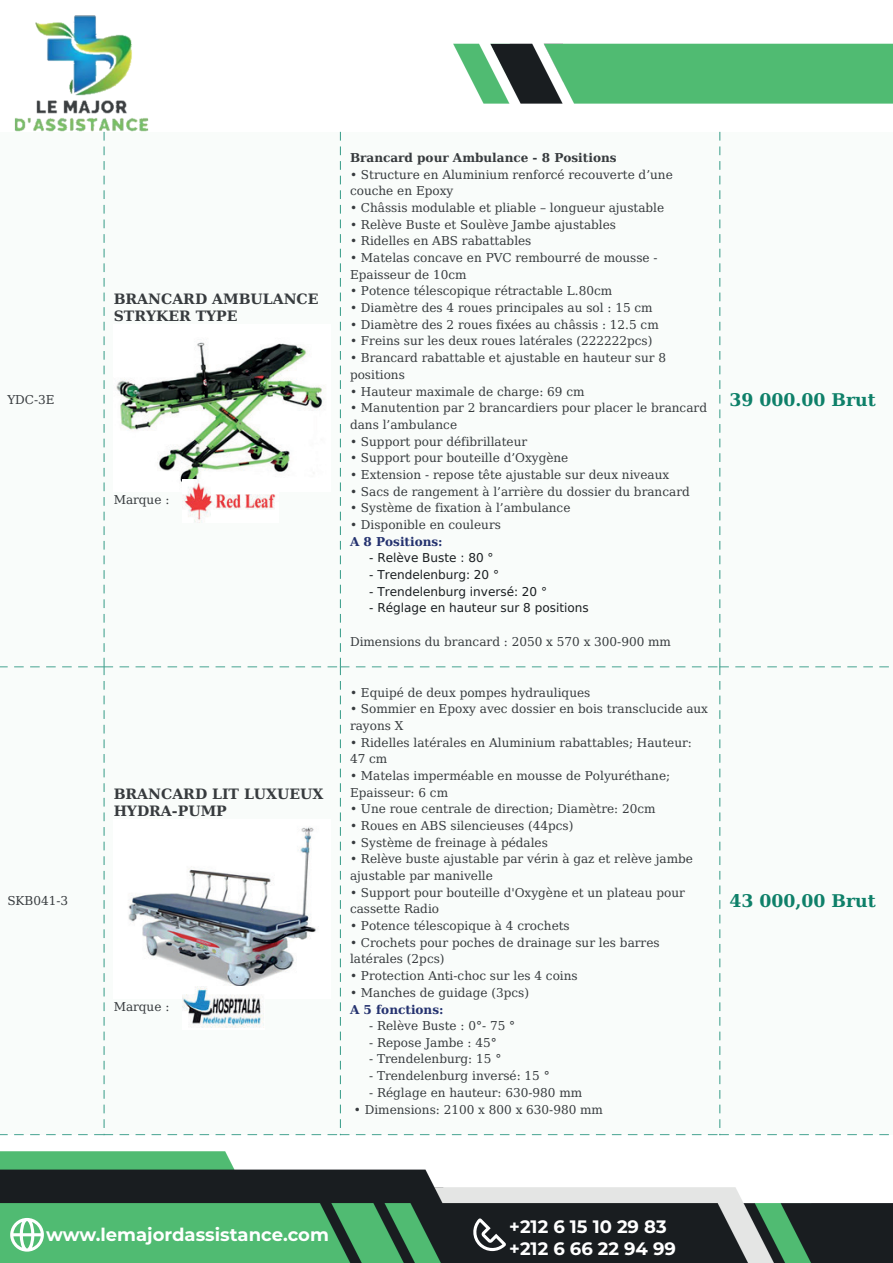
<style>
.page{position:relative;width:893px;height:1263px;background:#fff}
.page>*{position:absolute;margin:0;border:0;box-sizing:border-box;transform-origin:0 0}
.t1{font:700 18px/21.6px "Montserrat";color:#fff}
.t2{font:700 17.55px "DejaVu Serif Condensed";color:#0e8069;scale:1.1 1}
.t3{font:700 14.25px/16.6px "DejaVu Serif Condensed";color:#373b3e;scale:1.1 1}
.t4{font:12.3px/16.6px "DejaVu Serif Condensed";color:#373b3e;scale:1.1 1}
.t5{font:12.3px "DejaVu Sans Condensed";color:#191d20;scale:1.1 1}
.t6{font:700 12.3px "DejaVu Serif Condensed";color:#373b3e;scale:1.1 1}
.t7{font:700 12.3px "DejaVu Serif Condensed";color:#24326f;scale:1.1 1}
</style>
<div class="page">
<img style="left:0;top:15px;width:893px;height:1248px">
<svg style="left:10px;top:1218px;width:34px;height:33px"></svg>
<svg style="left:471px;top:1218px;width:35px;height:33px"></svg>
<p class="t4" style="left:7px;top:391px;width:45px">YDC-3E</p>
<p class="t4" style="left:7px;top:892px;width:57px">SKB041-3</p>
<p class="t3" style="left:114px;top:290px;width:188px">BRANCARD AMBULANCE<br>STRYKER TYPE</p>
<p class="t4" style="left:114px;top:491px;width:52px">Marque :</p>
<p class="t3" style="left:114px;top:786px;width:192px">BRANCARD LIT LUXUEUX<br>HYDRA-PUMP</p>
<p class="t4" style="left:114px;top:998px;width:52px">Marque :</p>
<p class="t6" style="left:350px;top:148px;width:244px">Brancard pour Ambulance - 8 Positions</p>
<p class="t4" style="left:350px;top:166px;width:295px">• Structure en Aluminium renforcé recouverte d’une couche en Epoxy</p>
<p class="t4" style="left:350px;top:199px;width:287px">• Châssis modulable et pliable – longueur ajustable</p>
<p class="t4" style="left:350px;top:216px;width:243px">• Relève Buste et Soulève Jambe ajustables</p>
<p class="t4" style="left:350px;top:232px;width:166px">• Ridelles en ABS rabattables</p>
<p class="t4" style="left:350px;top:249px;width:281px">• Matelas concave en PVC rembourré de mousse -<br>Epaisseur de 10cm</p>
<p class="t4" style="left:350px;top:282px;width:240px">• Potence télescopique rétractable L.80cm</p>
<p class="t4" style="left:350px;top:299px;width:277px">• Diamètre des 4 roues principales au sol : 15 cm</p>
<p class="t4" style="left:350px;top:316px;width:282px">• Diamètre des 2 roues fixées au châssis : 12.5 cm</p>
<p class="t4" style="left:350px;top:332px;width:276px">• Freins sur les deux roues latérales (222222pcs)</p>
<p class="t4" style="left:350px;top:349px;width:289px">• Brancard rabattable et ajustable en hauteur sur 8 positions</p>
<p class="t4" style="left:350px;top:382px;width:215px">• Hauteur maximale de charge: 69 cm</p>
<p class="t4" style="left:350px;top:399px;width:326px">• Manutention par 2 brancardiers pour placer le brancard dans l’ambulance</p>
<p class="t4" style="left:350px;top:433px;width:163px">• Support pour défibrillateur</p>
<p class="t4" style="left:350px;top:449px;width:200px">• Support pour bouteille d’Oxygène</p>
<p class="t4" style="left:350px;top:466px;width:292px">• Extension - repose tête ajustable sur deux niveaux</p>
<p class="t4" style="left:350px;top:483px;width:310px">• Sacs de rangement à l’arrière du dossier du brancard</p>
<p class="t4" style="left:350px;top:499px;width:202px">• Système de fixation à l’ambulance</p>
<p class="t4" style="left:350px;top:516px;width:139px">• Disponible en couleurs</p>
<p class="t7" style="left:350px;top:532px;width:86px">A 8 Positions:</p>
<p class="t5" style="left:369px;top:548px;width:115px">- Relève Buste : 80 °</p>
<p class="t5" style="left:369px;top:565px;width:120px">- Trendelenburg: 20 °</p>
<p class="t5" style="left:369px;top:581px;width:163px">- Trendelenburg inversé: 20 °</p>
<p class="t5" style="left:369px;top:598px;width:201px">- Réglage en hauteur sur 8 positions</p>
<p class="t4" style="left:350px;top:633px;width:293px">Dimensions du brancard : 2050 x 570 x 300-900 mm</p>
<p class="t4" style="left:350px;top:683px;width:220px">• Equipé de deux pompes hydrauliques</p>
<p class="t4" style="left:350px;top:700px;width:327px">• Sommier en Epoxy avec dossier en bois transclucide aux rayons X</p>
<p class="t4" style="left:350px;top:733px;width:312px">• Ridelles latérales en Aluminium rabattables; Hauteur:<br>47 cm</p>
<p class="t4" style="left:350px;top:767px;width:293px">• Matelas imperméable en mousse de Polyuréthane;<br>Epaisseur: 6 cm</p>
<p class="t4" style="left:350px;top:800px;width:279px">• Une roue centrale de direction; Diamètre: 20cm</p>
<p class="t4" style="left:350px;top:817px;width:205px">• Roues en ABS silencieuses (44pcs)</p>
<p class="t4" style="left:350px;top:834px;width:181px">• Système de freinage à pédales</p>
<p class="t4" style="left:350px;top:850px;width:313px">• Relève buste ajustable par vérin à gaz et relève jambe ajustable par manivelle</p>
<p class="t4" style="left:350px;top:884px;width:306px">• Support pour bouteille d'Oxygène et un plateau pour cassette Radio</p>
<p class="t4" style="left:350px;top:917px;width:201px">• Potence télescopique à 4 crochets</p>
<p class="t4" style="left:350px;top:934px;width:283px">• Crochets pour poches de drainage sur les barres latérales (2pcs)</p>
<p class="t4" style="left:350px;top:967px;width:209px">• Protection Anti-choc sur les 4 coins</p>
<p class="t4" style="left:350px;top:984px;width:164px">• Manches de guidage (3pcs)</p>
<p class="t7" style="left:350px;top:999px;width:87px">A 5 fonctions:</p>
<p class="t4" style="left:369px;top:1017px;width:134px">- Relève Buste : 0°- 75 °</p>
<p class="t4" style="left:369px;top:1034px;width:117px">- Repose Jambe : 45°</p>
<p class="t4" style="left:369px;top:1050px;width:122px">- Trendelenburg: 15 °</p>
<p class="t4" style="left:369px;top:1067px;width:166px">- Trendelenburg inversé: 15 °</p>
<p class="t4" style="left:369px;top:1084px;width:195px">- Réglage en hauteur: 630-980 mm</p>
<p class="t4" style="left:354px;top:1100px;width:228px">• Dimensions: 2100 x 800 x 630-980 mm</p>
<h2 class="t2" style="left:729px;top:386px;width:134px">39 000.00 Brut</h2>
<h2 class="t2" style="left:729px;top:887px;width:134px">43 000,00 Brut</h2>
<h1 class="t1" style="left:46px;top:1223px;width:284px">www.lemajordassistance.com</h1>
<h1 class="t1" style="left:509px;top:1215px;width:168px">+212 6 15 10 29 83 +212 6 66 22 94 99</h1>
</div>
